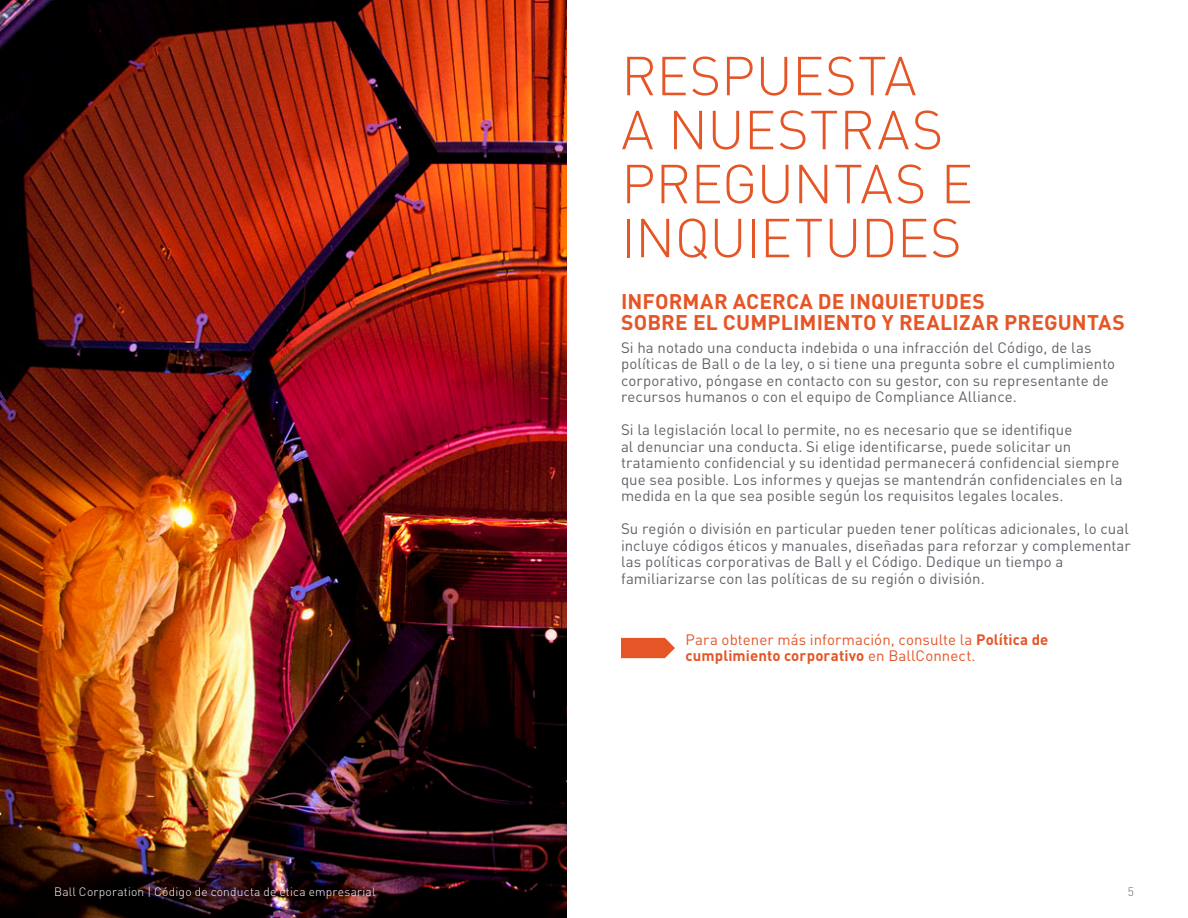
<style>
.page{position:relative;width:1188px;height:918px;background:#fff}
.page>*{position:absolute;margin:0;border:0;box-sizing:border-box;transform-origin:0 0}
.Chapter_Headers{font:300 54px/54px "DIN Pro";letter-spacing:-.005em;color:#e55526}
.Header_2{font:700 21px/21px "DIN Pro";letter-spacing:.01em;color:#e55526}
.Body_Copy{font:15px/16.5px "DIN Pro";letter-spacing:.005em;color:#5f6369}
.Body_Copy-2{font:15px/16.5px "DIN Pro";letter-spacing:.005em;color:#e55526}
.t1{font:300 12px "DIN Pro";letter-spacing:.015em;color:#fff}
.t2{font:300 12px "DIN Pro";color:#5f6369}
.s1{font-weight:700}
</style>
<div class="page">
<img style="left:0;top:0;width:567px;height:918px">
<svg style="left:621px;top:638px;width:54px;height:20px"></svg>
<p class="Chapter_Headers" style="left:621px;top:47px;width:353px">RESPUESTA<br>A NUESTRAS<br>PREGUNTAS E<br>INQUIETUDES</p>
<p class="Header_2" style="left:621px;top:290px;width:505px">INFORMAR ACERCA DE INQUIETUDES<br>SOBRE EL CUMPLIMIENTO Y REALIZAR PREGUNTAS</p>
<p class="Body_Copy" style="left:621px;top:339px;width:496px">Si ha notado una conducta indebida o una infracción del Código, de las políticas de Ball o de la ley, o si tiene una pregunta sobre el cumplimiento corporativo, póngase en contacto con su gestor, con su representante de recursos humanos o con el equipo de Compliance Alliance.</p>
<p class="Body_Copy" style="left:621px;top:421px;width:503px">Si la legislación local lo permite, no es necesario que se identifique<br>al denunciar una conducta. Si elige identificarse, puede solicitar un tratamiento confidencial y su identidad permanecerá confidencial siempre que sea posible. Los informes y quejas se mantendrán confidenciales en la medida en la que sea posible según los requisitos legales locales.</p>
<p class="Body_Copy" style="left:621px;top:520px;width:511px">Su región o división en particular pueden tener políticas adicionales, lo cual incluye códigos éticos y manuales, diseñadas para reforzar y complementar las políticas corporativas de Ball y el Código. Dedique un tiempo a familiarizarse con las políticas de su región o división.</p>
<p class="Body_Copy-2" style="left:686px;top:630px;width:365px">Para obtener más información, consulte la <span class="s1">Política de cumplimiento corporativo</span> en BallConnect.</p>
<p class="t1" style="left:54px;top:883px;width:323px">Ball Corporation | Código de conducta de ética empresarial</p>
<p class="t2" style="left:1128px;top:883px;width:8px">5</p>
</div>
